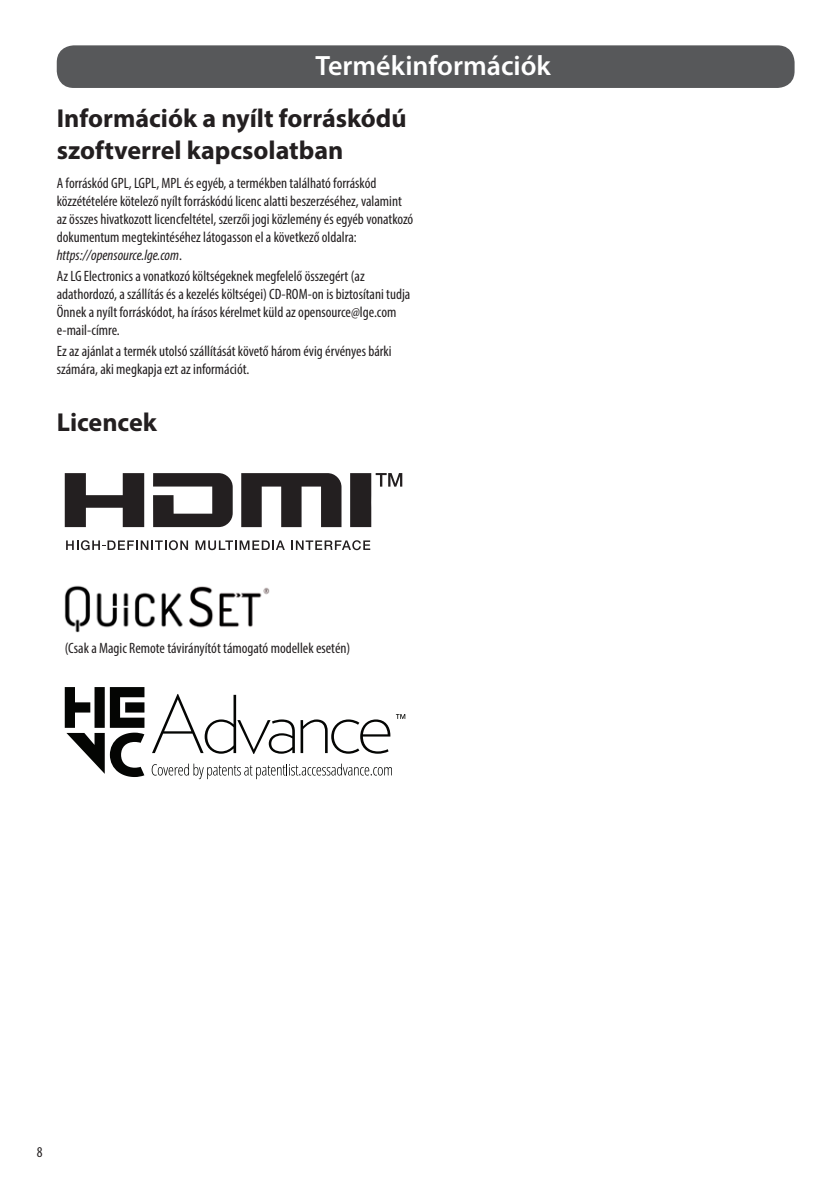
<style>
.page{position:relative;width:840px;height:1191px;background:#fff}
.page>*{position:absolute;margin:0;border:0;box-sizing:border-box;transform-origin:0 0}
.t1{font:600 28px "Myriad Pro";color:#fff}
.t2{font:700 26px/31.2px "Myriad Pro";color:#231f20}
.Page_Number_Left{font:condensed 15px/18px "Myriad Pro";color:#231f20}
.s1{font-style:italic}
</style>
<div class="page">
<div style="left:57px;top:45px;width:737px;height:43px;background:#57585a;border-radius:17px"></div>
<svg style="left:65px;top:473px;width:79px;height:54px"></svg>
<svg style="left:153px;top:473px;width:79px;height:54px"></svg>
<svg style="left:241px;top:473px;width:100px;height:54px"></svg>
<svg style="left:350px;top:473px;width:52px;height:54px"></svg>
<svg style="left:195px;top:540px;width:90px;height:10px"></svg>
<svg style="left:291px;top:540px;width:79px;height:10px"></svg>
<svg style="left:66px;top:540px;width:122px;height:10px"></svg>
<img style="left:65px;top:585px;width:204px;height:47px">
<svg style="left:65px;top:687px;width:79px;height:90px"></svg>
<svg style="left:152px;top:694px;width:253px;height:60px"></svg>
<svg style="left:152px;top:763px;width:240px;height:16px"></svg>
<p class="t1" style="left:315px;top:48px;width:237px">Termékinformációk</p>
<p class="t2" style="left:57px;top:102px;width:351px">Információk a nyílt forráskódú szoftverrel kapcsolatban</p>
<p class="Page_Number_Left" style="left:57px;top:174px;width:358px">A forráskód GPL, LGPL, MPL és egyéb, a termékben található forráskód közzétételére kötelező nyílt forráskódú licenc alatti beszerzéséhez, valamint az összes hivatkozott licencfeltétel, szerzői jogi közlemény és egyéb vonatkozó dokumentum megtekintéséhez látogasson el a következő oldalra: <span class="s1">https://opensource.lge.com</span>.</p>
<p class="Page_Number_Left" style="left:57px;top:267px;width:355px">Az LG Electronics a vonatkozó költségeknek megfelelő összegért (az adathordozó, a szállítás és a kezelés költségei) CD-ROM-on is biztosítani tudja Önnek a nyílt forráskódot, ha írásos kérelmet küld az opensource@lge.com e-mail-címre.</p>
<p class="Page_Number_Left" style="left:57px;top:342px;width:336px">Ez az ajánlat a termék utolsó szállítását követő három évig érvényes bárki számára, aki megkapja ezt az információt.</p>
<p class="t2" style="left:57px;top:405px;width:102px">Licencek</p>
<p class="Page_Number_Left" style="left:65px;top:639px;width:287px">(Csak a Magic Remote távirányítót támogató modellek esetén)</p>
<p class="Page_Number_Left" style="left:37px;top:1142px;width:7px">8</p>
</div>
